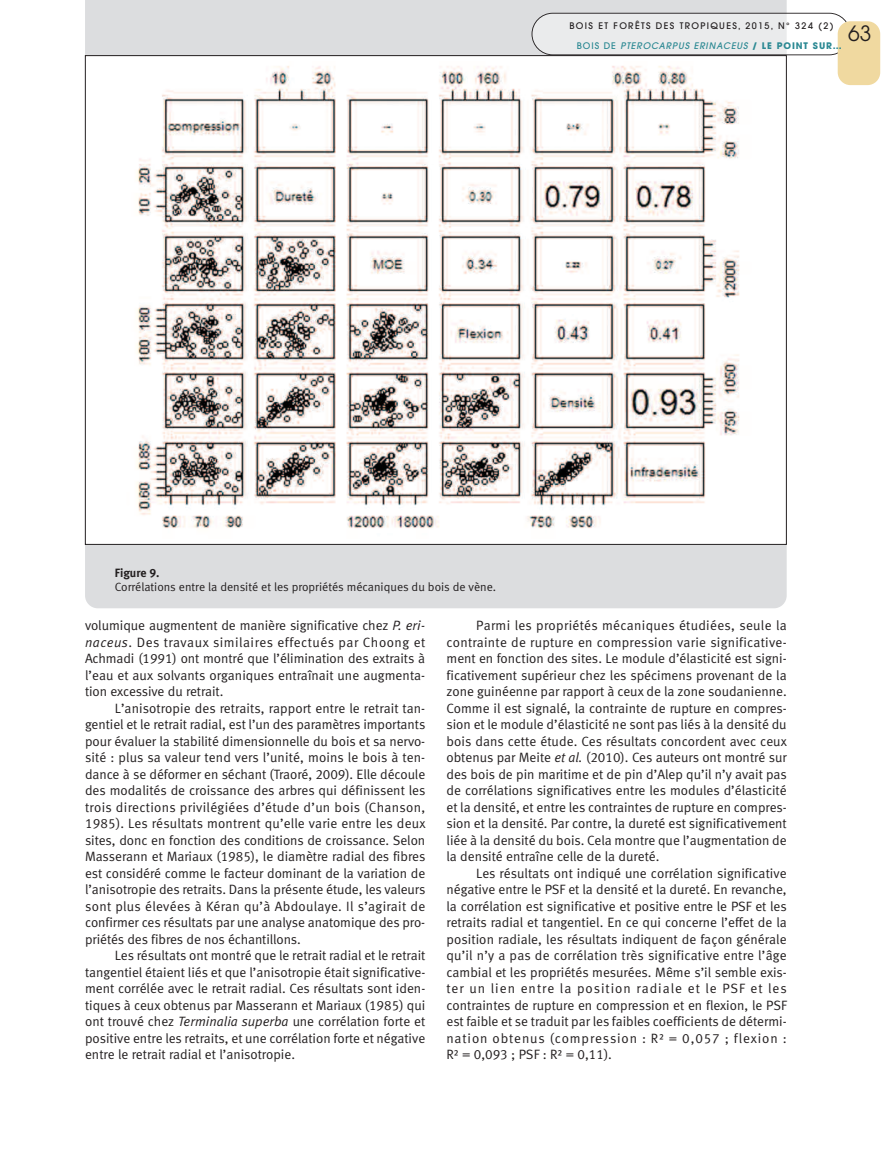
<style>
.page{position:relative;width:893px;height:1149px;background:#fff}
.page>*{position:absolute;margin:0;border:0;box-sizing:border-box;transform-origin:0 0}
.t1{font:21px "Avant Garde";color:#231f20}
.t2{font:13.5px/16.5px "Meta Normal LF";color:#231f20;text-align:justify}
.t3{font:12px "Meta Normal LF";color:#231f20}
.t4{font:12px "Meta Bold LF";color:#231f20}
.t5{font:500 9px "Avant Garde";letter-spacing:.15em;color:#231f20}
.t6{font:italic 500 9px "Avant Garde";letter-spacing:.1em;color:#2c8993}
.s1{font-style:normal}
.s2{font-weight:700;font-style:normal}
.s3{font-style:italic}
</style>
<div class="page">
<div style="left:85px;top:0;width:702px;height:608px;background:#dcdddf"></div>
<div style="left:85px;top:56px;width:701px;height:488px;background:#fff"></div>
<img style="left:137px;top:66px;width:603px;height:463px">
<svg style="left:531px;top:13px;width:316px;height:42px"></svg>
<div style="left:838px;top:21px;width:42px;height:64px;background:#f0d9a0;border-radius:13px"></div>
<p class="t5" style="left:569px;top:23px;width:266px">BOIS ET FORÊTS DES TROPIQUES, 2015, N° 324 (2)</p>
<h1 class="t1" style="left:848px;top:26px;width:25px">63</h1>
<p class="t6" style="left:577px;top:42px;width:267px"><span class="s1">BOIS DE</span> PTEROCARPUS ERINACEUS <span class="s2">/ LE POINT SUR…</span></p>
<p class="t4" style="left:115px;top:568px;width:46px">Figure 9.</p>
<p class="t3" style="left:115px;top:582px;width:383px">Corrélations entre la densité et les propriétés mécaniques du bois de vène.</p>
<p class="t2" style="left:85px;top:618px;width:342px">volumique augmentent de manière significative chez <span class="s3">P. eri&shy;naceus</span>. Des travaux similaires effectués par Choong et Achmadi (1991) ont montré que l’élimination des extraits à l’eau et aux solvants organiques entraînait une augmenta&shy;tion excessive du retrait.</p>
<p class="t2" style="left:85px;top:700px;width:342px;text-indent:30px">L’anisotropie des retraits, rapport entre le retrait tan&shy;gentiel et le retrait radial, est l’un des paramètres importants pour évaluer la stabilité dimensionnelle du bois et sa nervo&shy;sité : plus sa valeur tend vers l’unité, moins le bois à ten&shy;dance à se déformer en séchant (Traoré, 2009). Elle découle des modalités de croissance des arbres qui définissent les trois directions privilégiées d’étude d’un bois (Chanson, 1985). Les résultats montrent qu’elle varie entre les deux sites, donc en fonction des conditions de croissance. Selon Masserann et Mariaux (1985), le diamètre radial des fibres est considéré comme le facteur dominant de la variation de l’anisotropie des retraits. Dans la présente étude, les valeurs sont plus élevées à Kéran qu’à Abdoulaye. Il s’agirait de confirmer ces résultats par une analyse anatomique des pro&shy;priétés des fibres de nos échantillons.</p>
<p class="t2" style="left:85px;top:948px;width:342px;text-indent:30px">Les résultats ont montré que le retrait radial et le retrait tangentiel étaient liés et que l’anisotropie était significative&shy;ment corrélée avec le retrait radial. Ces résultats sont iden&shy;tiques à ceux obtenus par Masserann et Mariaux (1985) qui ont trouvé chez <span class="s3">Terminalia superba</span> une corrélation forte et positive entre les retraits, et une corrélation forte et négative entre le retrait radial et l’anisotropie.</p>
<p class="t2" style="left:446px;top:618px;width:342px;text-indent:30px">Parmi les propriétés mécaniques étudiées, seule la contrainte de rupture en compression varie significative&shy;ment en fonction des sites. Le module d’élasticité est signi&shy;ficativement supérieur chez les spécimens provenant de la zone guinéenne par rapport à ceux de la zone soudanienne.<br>Comme il est signalé, la contrainte de rupture en compres&shy;sion et le module d’élasticité ne sont pas liés à la densité du bois dans cette étude. Ces résultats concordent avec ceux obtenus par Meite <span class="s3">et al.</span> (2010). Ces auteurs ont montré sur des bois de pin maritime et de pin d’Alep qu’il n’y avait pas de corrélations significatives entre les modules d’élasticité et la densité, et entre les contraintes de rupture en compres&shy;sion et la densité. Par contre, la dureté est significativement liée à la densité du bois. Cela montre que l’augmentation de la densité entraîne celle de la dureté.</p>
<p class="t2" style="left:446px;top:865px;width:342px;text-indent:30px">Les résultats ont indiqué une corrélation significative négative entre le PSF et la densité et la dureté. En revanche, la corrélation est significative et positive entre le PSF et les retraits radial et tangentiel. En ce qui concerne l’effet de la position radiale, les résultats indiquent de façon générale qu’il n’y a pas de corrélation très significative entre l’âge cambial et les propriétés mesurées. Même s’il semble exis&shy;ter un lien entre la position radiale et le PSF et les contraintes de rupture en compression et en flexion, le PSF est faible et se traduit par les faibles coefficients de détermi&shy;nation obtenus (compression : R² = 0,057 ; flexion :<br>R² = 0,093 ; PSF : R² = 0,11).</p>
</div>
